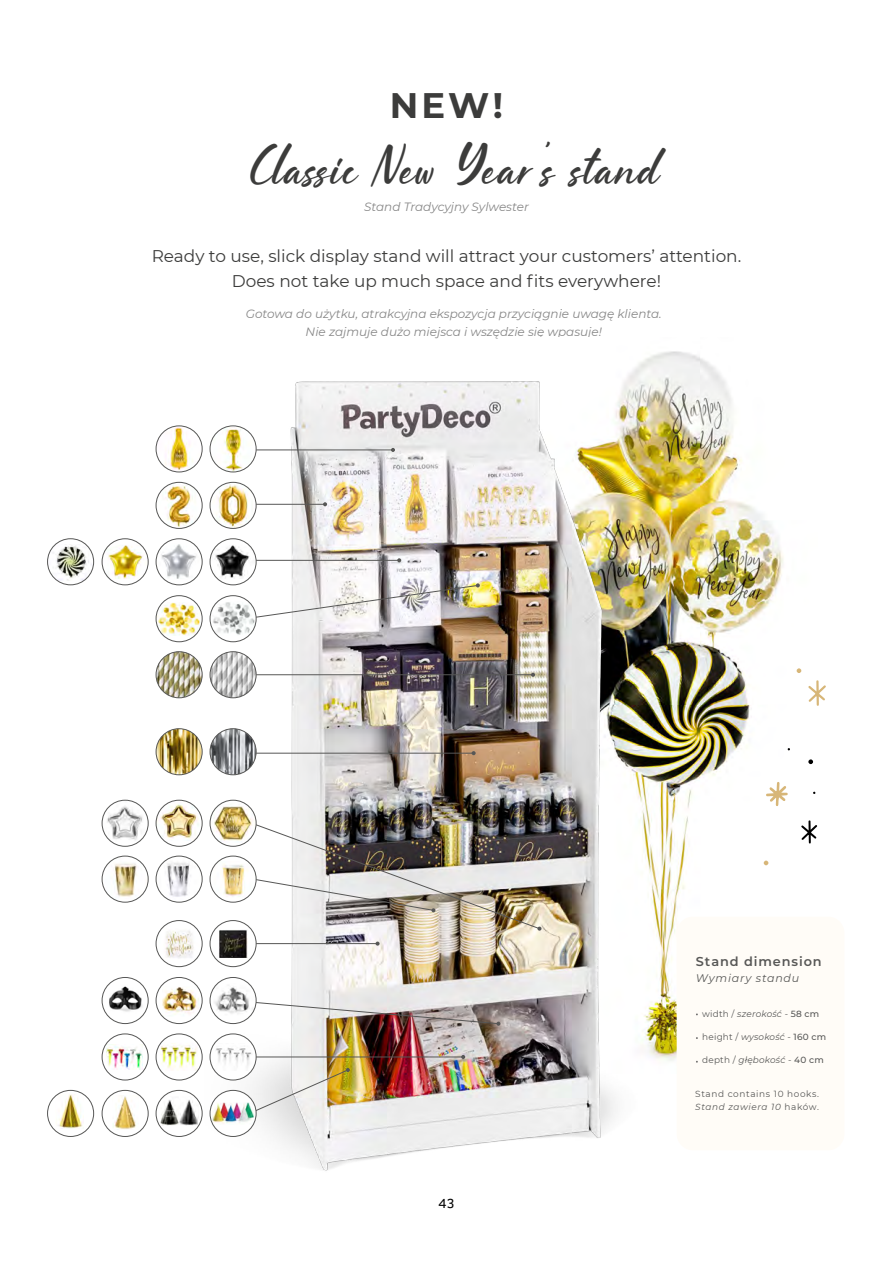
<style>
.page{position:relative;width:893px;height:1263px;background:#fff}
.page>*{position:absolute;margin:0;border:0;box-sizing:border-box;transform-origin:0 0}
.t1{font:700 35.4px "Montserrat";color:#3c3c3b}
.t2{font:33.9px "Rosseville";letter-spacing:.03em;color:#3c3c3b}
.t3{font:16.95px/25px "Montserrat";color:#3c3c3b;text-align:center}
.t4{font:13.5px "Clear Sans";color:#000}
.t5{font:600 12.9px "Montserrat";letter-spacing:.07em;color:#575756}
.t6{font:italic 12px/18px "Montserrat";color:#878787;text-align:center}
.t7{font:italic 11.1px "Montserrat";letter-spacing:.07em;color:#575756}
.t8{font:italic 8.85px "Montserrat";letter-spacing:.02em;color:#575756}
.t9{font:8.85px/13.4px "Montserrat";letter-spacing:.07em;color:#575756}
.s1{font-style:normal}
.s2{font-weight:500;font-style:normal}
.s3{font-style:italic}
</style>
<div class="page">
<img style="left:642px;top:351px;width:174px;height:515px">
<img style="left:209px;top:362px;width:510px;height:809px">
<div style="left:677px;top:917px;width:167px;height:233px;background:#fffcf7;border-radius:16px"></div>
<hr style="left:237px;top:450px;width:156px;height:1px;background:#575756">
<svg style="left:391px;top:448px;width:4px;height:4px"></svg>
<hr style="left:233px;top:504px;width:92px;height:1px;background:#575756">
<svg style="left:323px;top:502px;width:4px;height:4px"></svg>
<img style="left:156px;top:427px;width:46px;height:44px">
<div style="left:156px;top:426px;width:46px;height:46px;border:1px solid #575756;border-radius:50%"></div>
<img style="left:210px;top:427px;width:46px;height:45px">
<div style="left:210px;top:426px;width:46px;height:46px;border:1px solid #575756;border-radius:50%"></div>
<hr style="left:227px;top:753px;width:247px;height:1px;background:#575756">
<svg style="left:472px;top:751px;width:4px;height:4px"></svg>
<img style="left:156px;top:729px;width:46px;height:46px;border-radius:23px">
<div style="left:156px;top:728px;width:46px;height:47px;border:1px solid #575756;border-radius:50%"></div>
<img style="left:210px;top:729px;width:46px;height:46px;border-radius:23px">
<div style="left:210px;top:728px;width:46px;height:47px;border:1px solid #575756;border-radius:50%"></div>
<img style="left:156px;top:484px;width:46px;height:43px">
<div style="left:156px;top:482px;width:46px;height:47px;border:1px solid #575756;border-radius:50%"></div>
<img style="left:210px;top:484px;width:46px;height:44px">
<div style="left:210px;top:482px;width:46px;height:47px;border:1px solid #575756;border-radius:50%"></div>
<hr style="left:225px;top:560px;width:174px;height:1px;background:#575756">
<svg style="left:397px;top:558px;width:4px;height:4px"></svg>
<svg style="left:156px;top:539px;width:46px;height:46px"></svg>
<img style="left:156px;top:544px;width:46px;height:35px">
<div style="left:156px;top:538px;width:46px;height:47px;border:1px solid #575756;border-radius:50%"></div>
<img style="left:102px;top:545px;width:45px;height:34px">
<div style="left:102px;top:538px;width:46px;height:47px;border:1px solid #575756;border-radius:50%"></div>
<svg style="left:48px;top:539px;width:46px;height:46px"></svg>
<img style="left:48px;top:545px;width:46px;height:36px">
<div style="left:47px;top:538px;width:47px;height:47px;border:1px solid #575756;border-radius:50%"></div>
<div style="left:210px;top:539px;width:46px;height:46px;background:#fff;border-radius:50%"></div>
<img style="left:210px;top:545px;width:45px;height:34px">
<div style="left:210px;top:538px;width:46px;height:47px;border:1px solid #575756;border-radius:50%"></div>
<img style="left:215px;top:583px;width:265px;height:41px">
<img style="left:156px;top:602px;width:45px;height:34px">
<div style="left:156px;top:595px;width:46px;height:47px;border:1px solid #575756;border-radius:50%"></div>
<div style="left:210px;top:596px;width:46px;height:46px;background:#fff;border-radius:50%"></div>
<img style="left:211px;top:602px;width:44px;height:33px">
<div style="left:210px;top:595px;width:46px;height:47px;border:1px solid #575756;border-radius:50%"></div>
<img style="left:156px;top:858px;width:46px;height:41px">
<div style="left:156px;top:856px;width:46px;height:46px;border:1px solid #575756;border-radius:50%"></div>
<img style="left:102px;top:858px;width:46px;height:42px">
<div style="left:102px;top:856px;width:46px;height:46px;border:1px solid #575756;border-radius:50%"></div>
<div style="left:210px;top:856px;width:46px;height:46px;background:#fff;border-radius:50%"></div>
<img style="left:210px;top:861px;width:30px;height:36px">
<div style="left:210px;top:856px;width:46px;height:46px;border:1px solid #575756;border-radius:50%"></div>
<img style="left:232px;top:1000px;width:268px;height:26px">
<img style="left:162px;top:987px;width:38px;height:29px">
<div style="left:156px;top:977px;width:46px;height:47px;border:1px solid #575756;border-radius:50%"></div>
<img style="left:109px;top:983px;width:36px;height:30px">
<div style="left:102px;top:977px;width:46px;height:47px;border:1px solid #575756;border-radius:50%"></div>
<div style="left:210px;top:977px;width:46px;height:46px;background:#fff;border-radius:50%"></div>
<img style="left:213px;top:983px;width:42px;height:32px">
<div style="left:210px;top:977px;width:46px;height:47px;border:1px solid #575756;border-radius:50%"></div>
<hr style="left:217px;top:943px;width:161px;height:1px;background:#575756">
<svg style="left:376px;top:941px;width:4px;height:5px"></svg>
<svg style="left:156px;top:920px;width:46px;height:47px"></svg>
<img style="left:159px;top:928px;width:41px;height:31px">
<div style="left:156px;top:920px;width:46px;height:47px;border:1px solid #575756;border-radius:50%"></div>
<svg style="left:210px;top:920px;width:46px;height:47px"></svg>
<img style="left:219px;top:930px;width:28px;height:27px">
<div style="left:210px;top:920px;width:46px;height:47px;border:1px solid #575756;border-radius:50%"></div>
<hr style="left:238px;top:674px;width:295px;height:1px;background:#575756">
<svg style="left:531px;top:673px;width:4px;height:4px"></svg>
<img style="left:156px;top:652px;width:46px;height:46px;border-radius:23px">
<div style="left:156px;top:651px;width:46px;height:47px;border:1px solid #575756;border-radius:50%"></div>
<img style="left:210px;top:652px;width:46px;height:46px;border-radius:23px">
<div style="left:210px;top:651px;width:46px;height:47px;border:1px solid #575756;border-radius:50%"></div>
<img style="left:240px;top:823px;width:301px;height:108px">
<img style="left:156px;top:802px;width:46px;height:39px">
<div style="left:156px;top:800px;width:46px;height:46px;border:1px solid #575756;border-radius:50%"></div>
<img style="left:102px;top:801px;width:46px;height:43px">
<div style="left:102px;top:800px;width:46px;height:46px;border:1px solid #575756;border-radius:50%"></div>
<div style="left:210px;top:800px;width:46px;height:46px;background:#fff;border-radius:50%"></div>
<img style="left:210px;top:804px;width:46px;height:38px">
<div style="left:210px;top:800px;width:46px;height:46px;border:1px solid #575756;border-radius:50%"></div>
<hr style="left:242px;top:1056px;width:221px;height:1px;background:#575756">
<svg style="left:461px;top:1055px;width:4px;height:4px"></svg>
<img style="left:161px;top:1043px;width:37px;height:28px">
<div style="left:156px;top:1034px;width:46px;height:46px;border:1px solid #575756;border-radius:50%"></div>
<img style="left:107px;top:1046px;width:35px;height:23px">
<div style="left:102px;top:1034px;width:46px;height:46px;border:1px solid #575756;border-radius:50%"></div>
<div style="left:210px;top:1034px;width:46px;height:46px;background:#fff;border-radius:50%"></div>
<img style="left:215px;top:1043px;width:37px;height:28px">
<div style="left:210px;top:1034px;width:46px;height:46px;border:1px solid #575756;border-radius:50%"></div>
<img style="left:235px;top:1068px;width:115px;height:52px">
<img style="left:160px;top:1096px;width:39px;height:29px">
<div style="left:156px;top:1090px;width:46px;height:47px;border:1px solid #575756;border-radius:50%"></div>
<img style="left:55px;top:1094px;width:29px;height:35px">
<div style="left:47px;top:1090px;width:47px;height:47px;border:1px solid #575756;border-radius:50%"></div>
<img style="left:113px;top:1095px;width:26px;height:34px">
<div style="left:102px;top:1090px;width:46px;height:47px;border:1px solid #575756;border-radius:50%"></div>
<div style="left:210px;top:1090px;width:46px;height:46px;background:#fff;border-radius:50%"></div>
<img style="left:211px;top:1102px;width:45px;height:22px">
<div style="left:210px;top:1090px;width:46px;height:47px;border:1px solid #575756;border-radius:50%"></div>
<svg style="left:801px;top:820px;width:17px;height:23px"></svg>
<svg style="left:766px;top:782px;width:22px;height:24px"></svg>
<svg style="left:808px;top:680px;width:18px;height:26px"></svg>
<svg style="left:808px;top:759px;width:5px;height:5px"></svg>
<svg style="left:764px;top:861px;width:4px;height:4px"></svg>
<svg style="left:797px;top:668px;width:4px;height:5px"></svg>
<h1 class="t1" style="left:390px;top:80px;width:115px">NEW!</h1>
<h2 class="t2" style="left:249px;top:152px;width:412px">Classic New Year’s stand</h2>
<p class="t6" style="left:364px;top:197px;width:166px">Stand Tradycyjny Sylwester</p>
<h3 class="t3" style="left:152px;top:243px;width:591px">Ready to use, slick display stand will attract your customers’ attention.<br>Does not take up much space and fits everywhere!</h3>
<p class="t6" style="left:246px;top:304px;width:417px">Gotowa do użytku, atrakcyjna ekspozycja przyciągnie uwagę klienta.<br>Nie zajmuje dużo miejsca i wszędzie się wpasuje!</p>
<p class="t5" style="left:696px;top:952px;width:127px">Stand dimension</p>
<p class="t7" style="left:696px;top:970px;width:105px">Wymiary standu</p>
<p class="t8" style="left:702px;top:1008px;width:118px"><span class="s1">width /</span> szerokość <span class="s1">-</span> <span class="s2">58 cm</span></p>
<p class="t8" style="left:702px;top:1031px;width:125px"><span class="s1">height /</span> wysokość - <span class="s2">160 cm</span></p>
<p class="t8" style="left:702px;top:1054px;width:123px"><span class="s1">depth /</span> głębokość - <span class="s2">40 cm</span></p>
<p class="t4" style="left:438px;top:1195px;width:18px">43</p>
<p class="t9" style="left:695px;top:1087px;width:125px">Stand contains 10 hooks.<br><span class="s3">Stand zawiera 10</span> haków.</p>
</div>
